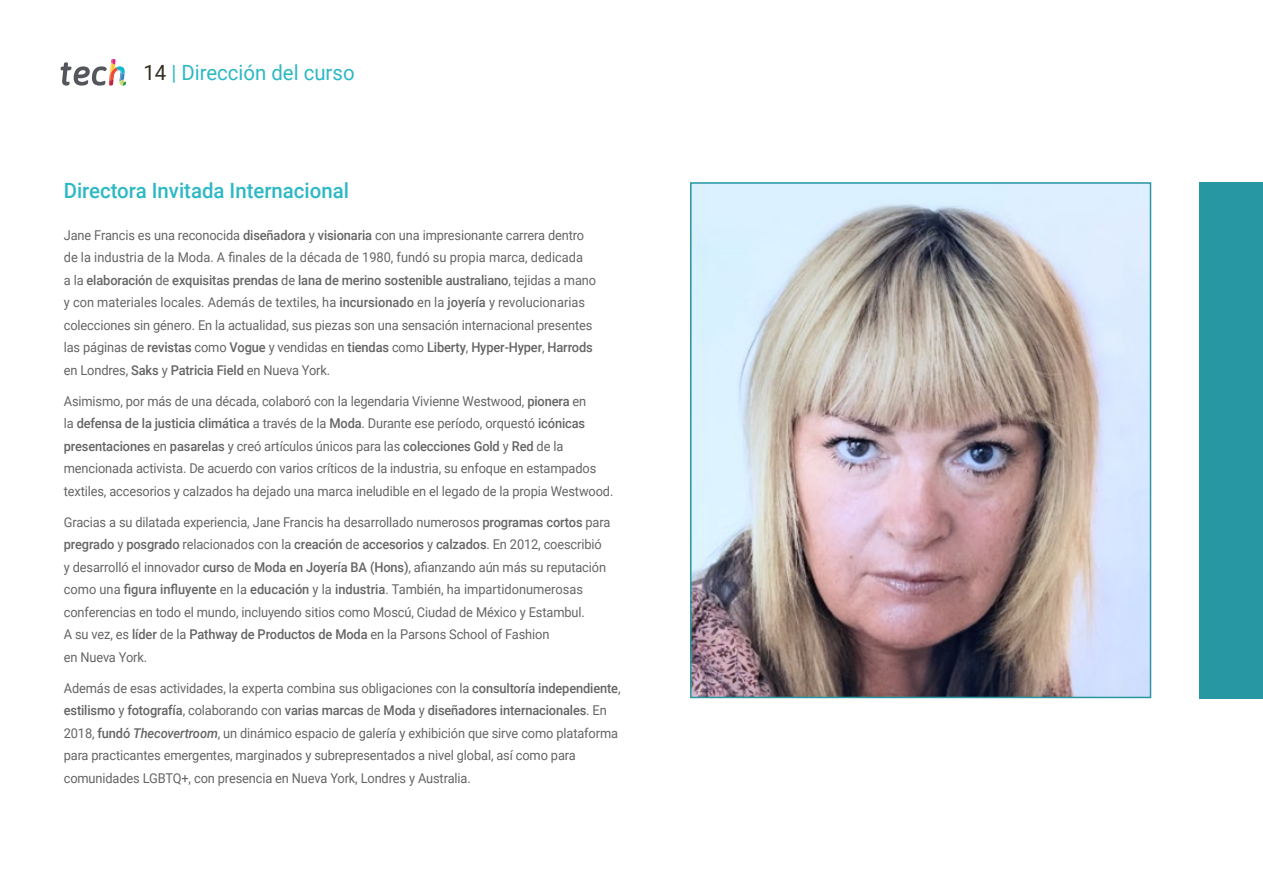
<style>
.page{position:relative;width:1263px;height:893px;background:#fff}
.page>*{position:absolute;margin:0;border:0;box-sizing:border-box;transform-origin:0 0}
.t1{font:500 21px "Roboto";color:#2db8c5}
.t2{font:21px "Roboto";color:#2db8c4}
.t3{font:13.5px/22.5px "Roboto";letter-spacing:-.01em;color:#656565;scale:.95 1}
.s1{color:#312e20}
.s2{font-weight:500}
.s3{font-weight:500;font-style:italic}
</style>
<div class="page">
<svg style="left:61px;top:59px;width:65px;height:27px"></svg>
<div style="left:1199px;top:182px;width:64px;height:516px;background:#2798a3"></div>
<img style="left:693px;top:185px;width:455px;height:510px">
<div style="left:690px;top:182px;width:461px;height:516px;border:2px solid #2797a1"></div>
<h1 class="t2" style="left:144px;top:57px;width:213px"><span class="s1">14</span> | Dirección del curso</h1>
<h1 class="t1" style="left:64px;top:176px;width:287px">Directora Invitada Internacional</h1>
<p class="t3" style="left:64px;top:223px;width:562px">Jane Francis es una reconocida <span class="s2">diseñadora</span> y <span class="s2">visionaria</span> con una impresionante carrera dentro de la industria de la Moda. A finales de la década de 1980, fundó su propia marca, dedicada<br>a la <span class="s2">elaboración</span> de <span class="s2">exquisitas prendas</span> de <span class="s2">lana de merino sostenible australiano</span>, tejidas a mano y con materiales locales. Además de textiles, ha <span class="s2">incursionado</span> en la <span class="s2">joyería</span> y revolucionarias colecciones sin género. En la actualidad, sus piezas son una sensación internacional presentes las páginas de <span class="s2">revistas</span> como <span class="s2">Vogue</span> y vendidas en <span class="s2">tiendas</span> como <span class="s2">Liberty</span>, <span class="s2">Hyper-Hyper</span>, <span class="s2">Harrods </span>en Londres, <span class="s2">Saks</span> y <span class="s2">Patricia Field</span> en Nueva York.</p>
<p class="t3" style="left:64px;top:389px;width:580px">Asimismo, por más de una década, colaboró con la legendaria Vivienne Westwood, <span class="s2">pionera</span> en<br>la <span class="s2">defensa de la justicia climática</span> a través de la <span class="s2">Moda</span>. Durante ese período, orquestó <span class="s2">icónicas presentaciones</span> en <span class="s2">pasarelas</span> y creó artículos únicos para las <span class="s2">colecciones Gold</span> y <span class="s2">Red</span> de la mencionada activista. De acuerdo con varios críticos de la industria, su enfoque en estampados textiles, accesorios y calzados ha dejado una marca ineludible en el legado de la propia Westwood.</p>
<p class="t3" style="left:64px;top:510px;width:577px">Gracias a su dilatada experiencia, Jane Francis ha desarrollado numerosos <span class="s2">programas cortos</span> para <span class="s2">pregrado</span> y <span class="s2">posgrado</span> relacionados con la <span class="s2">creación</span> de <span class="s2">accesorios</span> y <span class="s2">calzados</span>. En 2012, coescribió y desarrolló el innovador <span class="s2">curso</span> de <span class="s2">Moda en Joyería BA (Hons)</span>, afianzando aún más su reputación como una <span class="s2">figura influyente</span> en la <span class="s2">educación</span> y la <span class="s2">industria</span>. También, ha impartidonumerosas conferencias en todo el mundo, incluyendo sitios como Moscú, Ciudad de México y Estambul.<br>A su vez, es <span class="s2">líder</span> de la <span class="s2">Pathway de Productos de Moda</span> en la Parsons School of Fashion<br>en Nueva York.</p>
<p class="t3" style="left:64px;top:676px;width:588px">Además de esas actividades, la experta combina sus obligaciones con la <span class="s2">consultoría independiente</span>, <span class="s2">estilismo</span> y <span class="s2">fotografía</span>, colaborando con <span class="s2">varias marcas</span> de <span class="s2">Moda</span> y <span class="s2">diseñadores internacionales</span>. En 2018, <span class="s2">fundó</span> <span class="s3">Thecovertroom</span>, un dinámico espacio de galería y exhibición que sirve como plataforma para practicantes emergentes, marginados y subrepresentados a nivel global, así como para comunidades LGBTQ+, con presencia en Nueva York, Londres y Australia.</p>
</div>
